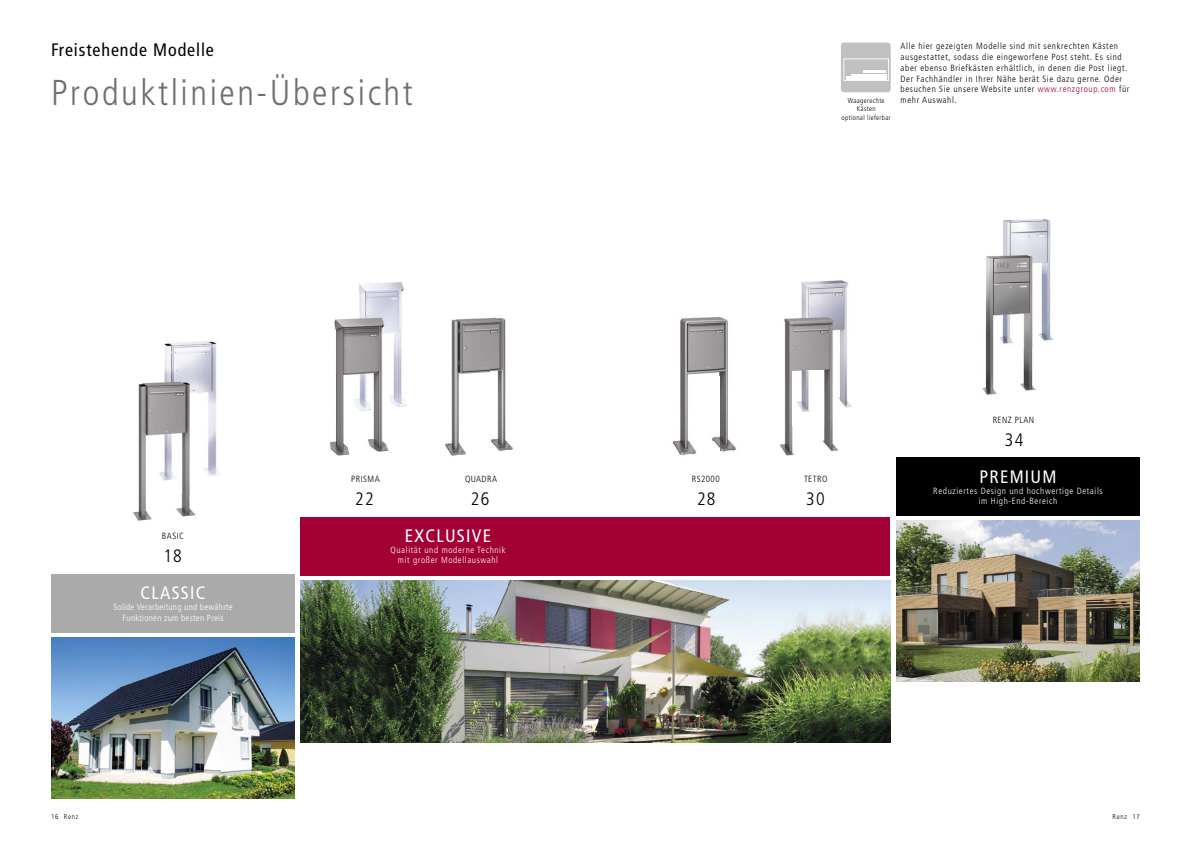
<style>
.page{position:relative;width:1191px;height:842px;background:#fff}
.page>*{position:absolute;margin:0;border:0;box-sizing:border-box;transform-origin:0 0}
.t1{font:300 condensed 36px "Frutiger LT";letter-spacing:.07em;color:#6f6f6f}
.t2{font:condensed 18px "Frutiger LT";letter-spacing:.07em;color:#fff}
.t3{font:condensed 18px "Frutiger LT";letter-spacing:.05em;color:#000}
.t4{font:300 condensed 18px "Frutiger LT";letter-spacing:.07em;color:#000}
.t5{font:300 condensed 9px/10.8px "Frutiger LT";letter-spacing:.07em;color:#000}
.t6{font:300 condensed 9px/10.8px "Frutiger LT";letter-spacing:.07em;color:#fff;text-align:center}
.t7{font:300 condensed 9px/10.8px "Frutiger LT";letter-spacing:.03em;color:#fff;text-align:center}
.t8{font:300 condensed 9px "Frutiger LT";letter-spacing:.05em;color:#000}
.t9{font:300 condensed 7px/8.4px "Frutiger LT";letter-spacing:.05em;color:#000;text-align:center}
.s1{color:#a30035}
</style>
<div class="page">
<div style="left:52px;top:574px;width:243px;height:59px;background:#aaa"></div>
<div style="left:300px;top:517px;width:590px;height:59px;background:#a30035"></div>
<img style="left:51px;top:637px;width:244px;height:162px">
<img style="left:300px;top:580px;width:590px;height:162px">
<img style="left:164px;top:341px;width:39px;height:53px">
<img style="left:203px;top:341px;width:18px;height:135px">
<img style="left:801px;top:280px;width:47px;height:57px">
<img style="left:839px;top:337px;width:13px;height:71px">
<img style="left:358px;top:282px;width:46px;height:61px">
<img style="left:390px;top:343px;width:17px;height:64px">
<img style="left:133px;top:382px;width:22px;height:139px">
<img style="left:176px;top:493px;width:20px;height:24px">
<img style="left:155px;top:380px;width:42px;height:113px">
<img style="left:330px;top:319px;width:20px;height:137px">
<img style="left:368px;top:438px;width:21px;height:14px">
<img style="left:345px;top:316px;width:44px;height:122px">
<img style="left:780px;top:318px;width:14px;height:138px">
<img style="left:822px;top:425px;width:17px;height:27px">
<img style="left:793px;top:315px;width:46px;height:110px">
<img style="left:673px;top:316px;width:63px;height:140px">
<img style="left:445px;top:317px;width:68px;height:139px">
<div style="left:896px;top:457px;width:244px;height:59px;background:#000"></div>
<img style="left:896px;top:520px;width:244px;height:162px">
<img style="left:1003px;top:219px;width:48px;height:42px">
<img style="left:1037px;top:261px;width:17px;height:80px">
<img style="left:982px;top:256px;width:18px;height:139px">
<img style="left:1020px;top:348px;width:16px;height:43px">
<img style="left:1000px;top:255px;width:37px;height:93px">
<div style="left:841px;top:43px;width:49px;height:49px;background:#c0c0c0;border-radius:3px"></div>
<svg style="left:843px;top:58px;width:46px;height:23px"></svg>
<hr style="left:850px;top:74px;width:36px;height:2px;background:#fff">
<hr style="left:846px;top:77px;width:41px;height:3px;background:#fff">
<hr style="left:862px;top:71px;width:23px;height:2px;background:#fff">
<h2 class="t3" style="left:51px;top:39px;width:164px">Freistehende Modelle</h2>
<p class="t5" style="left:900px;top:41px;width:230px">Alle hier gezeigten Modelle sind mit senkrechten Kästen ausgestattet, sodass die eingeworfene Post steht. Es sind aber ebenso Briefkästen erhältlich, in denen die Post liegt.<br>Der Fachhändler in Ihrer Nähe berät Sie dazu gerne. Oder besuchen Sie unsere Website unter <span class="s1">www.renzgroup.com</span> für</p>
<p class="t9" style="left:847px;top:96px;width:38px">Waagerechte</p>
<p class="t5" style="left:900px;top:95px;width:58px">mehr Auswahl.</p>
<p class="t9" style="left:841px;top:105px;width:51px">Kästen<br>optional lieferbar</p>
<h1 class="t1" style="left:51px;top:72px;width:363px">Produktlinien-Übersicht</h1>
<p class="t5" style="left:162px;top:530px;width:23px">BASIC</p>
<h2 class="t4" style="left:163px;top:546px;width:20px">18</h2>
<h2 class="t2" style="left:141px;top:583px;width:66px">CLASSIC</h2>
<p class="t7" style="left:113px;top:602px;width:121px">Solide Verarbeitung und bewährte<br>Funktionen zum besten Preis</p>
<p class="t5" style="left:351px;top:473px;width:30px">PRISMA</p>
<p class="t5" style="left:465px;top:473px;width:33px">QUADRA</p>
<p class="t5" style="left:692px;top:473px;width:29px">RS2000</p>
<p class="t5" style="left:804px;top:473px;width:25px">TETRO</p>
<h2 class="t4" style="left:355px;top:488px;width:20px">22</h2>
<h2 class="t4" style="left:471px;top:488px;width:20px">26</h2>
<h2 class="t4" style="left:697px;top:488px;width:20px">28</h2>
<h2 class="t4" style="left:806px;top:488px;width:20px">30</h2>
<h2 class="t2" style="left:405px;top:525px;width:88px">EXCLUSIVE</h2>
<p class="t6" style="left:390px;top:544px;width:117px">Qualität und moderne Technik mit großer Modellauswahl</p>
<p class="t8" style="left:992px;top:415px;width:43px">RENZ PLAN</p>
<h2 class="t4" style="left:1005px;top:429px;width:20px">34</h2>
<h2 class="t2" style="left:979px;top:466px;width:78px">PREMIUM</h2>
<p class="t6" style="left:933px;top:485px;width:171px">Reduziertes Design und hochwertige Details im High-End-Bereich</p>
<p class="t9" style="left:51px;top:812px;width:29px">16 Renz</p>
<p class="t9" style="left:1112px;top:812px;width:29px">Renz 17</p>
</div>
